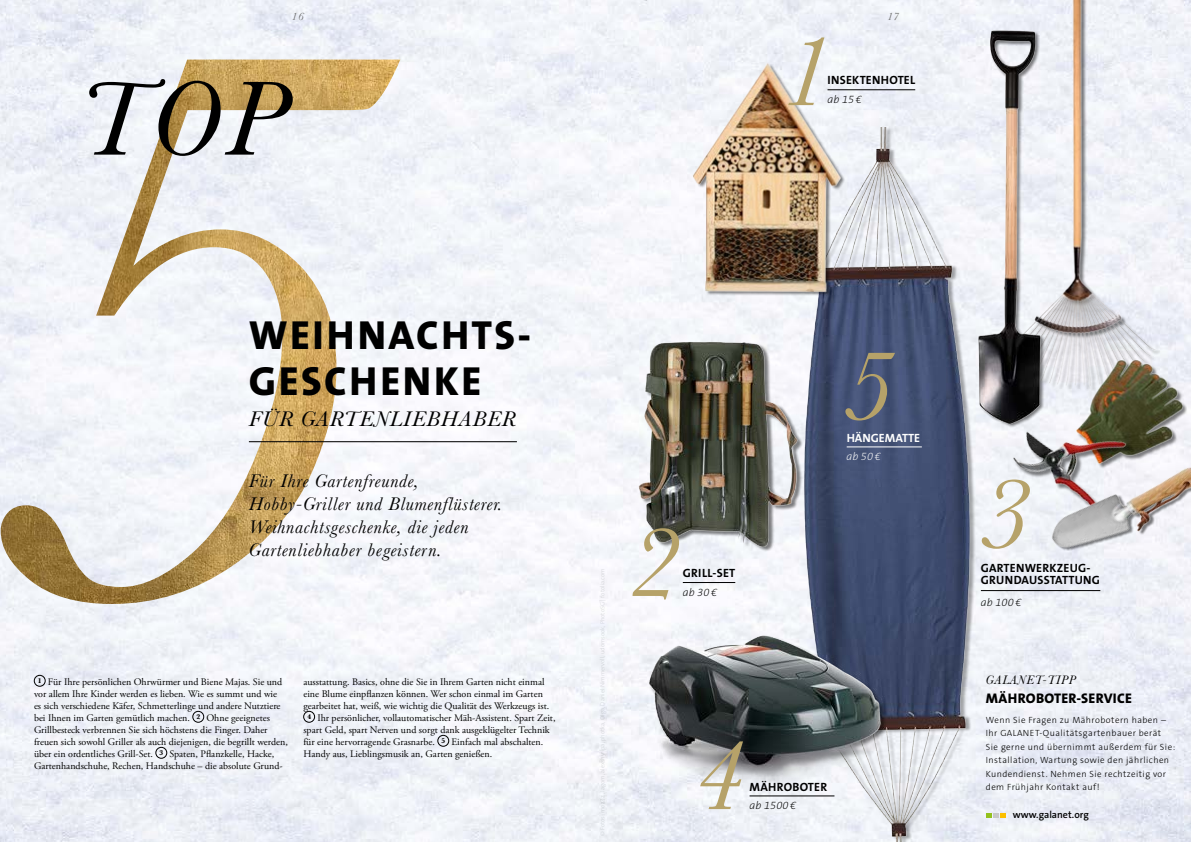
<style>
.page{position:relative;width:1191px;height:842px;background:#fff}
.page>*{position:absolute;margin:0;border:0;box-sizing:border-box;transform-origin:0 0}
.t1{font:italic 109.8px "Baskerville";color:#000}
.t2{font:italic 102.9px "Baskerville";color:#b6a269}
.t3{font:800 40.9px/46.2px "The Sans B8";letter-spacing:.06em;color:#000}
.t4{font:italic 22px "Baskerville";letter-spacing:.04em;color:#000}
.t5{font:italic 19px/23.2px "Baskerville";letter-spacing:.04em;color:#000}
.t6{font:800 14px "The Sans B8";letter-spacing:.02em;color:#000}
.t7{font:italic 12.8px "Baskerville";letter-spacing:.06em;color:#000}
.t8{font:700 12px/12.5px "The Sans B7";letter-spacing:.02em;color:#000}
.t9{font:700 12px "The Sans B7";color:#fff}
.t10{font:italic 200 11px "The Sans B2";letter-spacing:.01em;color:#000}
.t11{font:italic 200 11px "The Sans B2";color:#fff}
.t12{font:italic 11px "Baskerville";color:#6a6b6b}
.t13{font:10px/12px "Adobe Garamond Pro";color:#000}
.t14{font:600 10px "The Sans B6";color:#000}
.t15{font:300 9px/13.5px "The Sans B3";letter-spacing:.05em;color:#000}
.s1{font-family:"Baskerville";font-weight:700;font-size:7.1px}
</style>
<div class="page">
<img style="left:0;top:0;width:1191px;height:842px">
<img style="left:629px;top:313px;width:94px;height:265px">
<div style="left:34px;top:675px;width:11px;height:11px;border:1px solid #000;border-radius:50%"></div>
<div style="left:192px;top:711px;width:12px;height:11px;border:1px solid #000;border-radius:50%"></div>
<div style="left:156px;top:747px;width:11px;height:11px;border:1px solid #000;border-radius:50%"></div>
<div style="left:303px;top:711px;width:12px;height:11px;border:1px solid #000;border-radius:50%"></div>
<div style="left:437px;top:735px;width:12px;height:11px;border:1px solid #000;border-radius:50%"></div>
<img style="left:723px;top:127px;width:293px;height:715px">
<svg style="left:986px;top:813px;width:19px;height:5px"></svg>
<img style="left:995px;top:0;width:175px;height:394px">
<img style="left:953px;top:2px;width:95px;height:449px">
<img style="left:685px;top:56px;width:164px;height:246px">
<img style="left:1px;top:60px;width:399px;height:544px">
<hr style="left:249px;top:441px;width:268px;height:1px;background:#000">
<hr style="left:846px;top:446px;width:76px;height:1px;background:#fff">
<hr style="left:827px;top:89px;width:88px;height:1px;background:#000">
<img style="left:1067px;top:352px;width:120px;height:63px">
<img style="left:981px;top:394px;width:173px;height:143px">
<hr style="left:683px;top:582px;width:52px;height:1px;background:#000">
<hr style="left:981px;top:590px;width:119px;height:1px;background:#000">
<img style="left:637px;top:608px;width:273px;height:182px">
<hr style="left:749px;top:795px;width:85px;height:1px;background:#000">
<img style="left:1036px;top:415px;width:155px;height:177px">
<p class="t12" style="left:292px;top:9px;width:13px">16</p>
<p class="t12" style="left:887px;top:9px;width:13px">17</p>
<h1 class="t1" style="left:77px;top:46px;width:209px">TOP</h1>
<h2 class="t2" style="left:781px;top:3px;width:53px">1</h2>
<p class="t8" style="left:827px;top:75px;width:89px">INSEKTENHOTEL</p>
<p class="t10" style="left:827px;top:94px;width:36px">ab 15 €</p>
<h3 class="t3" style="left:249px;top:313px;width:280px">WEIHNACHTS-<br>GESCHENKE</h3>
<h3 class="t4" style="left:249px;top:405px;width:269px">FÜR GARTENLIEBHABER</h3>
<h3 class="t5" style="left:249px;top:469px;width:255px">Für Ihre Gartenfreunde,<br>Hobby-Griller und Blumenflüsterer.<br>Weihnachtsgeschenke, die jeden<br>Gartenliebhaber begeistern.</h3>
<p class="t13" style="left:34px;top:676px;width:255px;text-indent:4px"><span class="s1">1</span> Für Ihre persönlichen Ohrwürmer und Biene Majas. Sie und vor allem Ihre Kinder werden es lieben. Wie es summt und wie<br>es sich verschiedene Käfer, Schmetterlinge und andere Nutztiere bei Ihnen im Garten gemütlich machen. <span class="s1">2</span> Ohne geeignetes Grillbesteck verbrennen Sie sich höchstens die Finger. Daher freuen sich sowohl Griller als auch diejenigen, die begrillt werden, über ein ordentliches Grill-Set. <span class="s1">3</span> Spaten, Pflanzkelle, Hacke, Gartenhandschuhe, Rechen, Handschuhe – die absolute Grund-</p>
<p class="t13" style="left:303px;top:676px;width:243px">ausstattung. Basics, ohne die Sie in Ihrem Garten nicht einmal</p>
<p class="t13" style="left:303px;top:688px;width:241px">eine Blume einpflanzen können. Wer schon einmal im Garten</p>
<p class="t13" style="left:303px;top:700px;width:247px">gearbeitet hat, weiß, wie wichtig die Qualität des Werkzeugs ist.</p>
<p class="t13" style="left:307px;top:712px;width:250px"><span class="s1">4</span> Ihr persönlicher, vollautomatischer Mäh-Assistent. Spart Zeit,</p>
<p class="t13" style="left:303px;top:724px;width:248px">spart Geld, spart Nerven und sorgt dank ausgeklügelter Technik</p>
<p class="t13" style="left:303px;top:736px;width:241px">für eine hervorragende Grasnarbe. <span class="s1">5</span> Einfach mal abschalten.</p>
<p class="t13" style="left:303px;top:748px;width:190px">Handy aus, Lieblingsmusik an, Garten genießen.</p>
<h2 class="t2" style="left:629px;top:494px;width:53px">2</h2>
<p class="t8" style="left:683px;top:567px;width:54px">GRILL-SET</p>
<p class="t10" style="left:683px;top:587px;width:36px">ab 30 €</p>
<h2 class="t2" style="left:842px;top:317px;width:53px">5</h2>
<p class="t9" style="left:846px;top:431px;width:75px">HÄNGEMATTE</p>
<p class="t11" style="left:846px;top:451px;width:36px">ab 50 €</p>
<h2 class="t2" style="left:692px;top:707px;width:53px">4</h2>
<p class="t8" style="left:749px;top:781px;width:79px">MÄHROBOTER</p>
<p class="t10" style="left:749px;top:800px;width:48px">ab 1500 €</p>
<h2 class="t2" style="left:981px;top:445px;width:53px">3</h2>
<p class="t8" style="left:981px;top:562px;width:121px">GARTENWERKZEUG-<br>GRUNDAUSSTATTUNG</p>
<p class="t10" style="left:981px;top:596px;width:42px">ab 100 €</p>
<p class="t7" style="left:986px;top:671px;width:91px">GALANET-TIPP</p>
<h3 class="t6" style="left:986px;top:691px;width:148px">MÄHROBOTER-SERVICE</h3>
<p class="t15" style="left:986px;top:713px;width:191px">Wenn Sie Fragen zu Mährobotern haben – Ihr GALANET-Qualitätsgartenbauer berät Sie gerne und übernimmt außerdem für Sie:<br>Installation, Wartung sowie den jährlichen Kundendienst. Nehmen Sie rechtzeitig vor dem Frühjahr Kontakt auf!</p>
<p class="t14" style="left:1012px;top:809px;width:77px">www.galanet.org</p>
</div>
